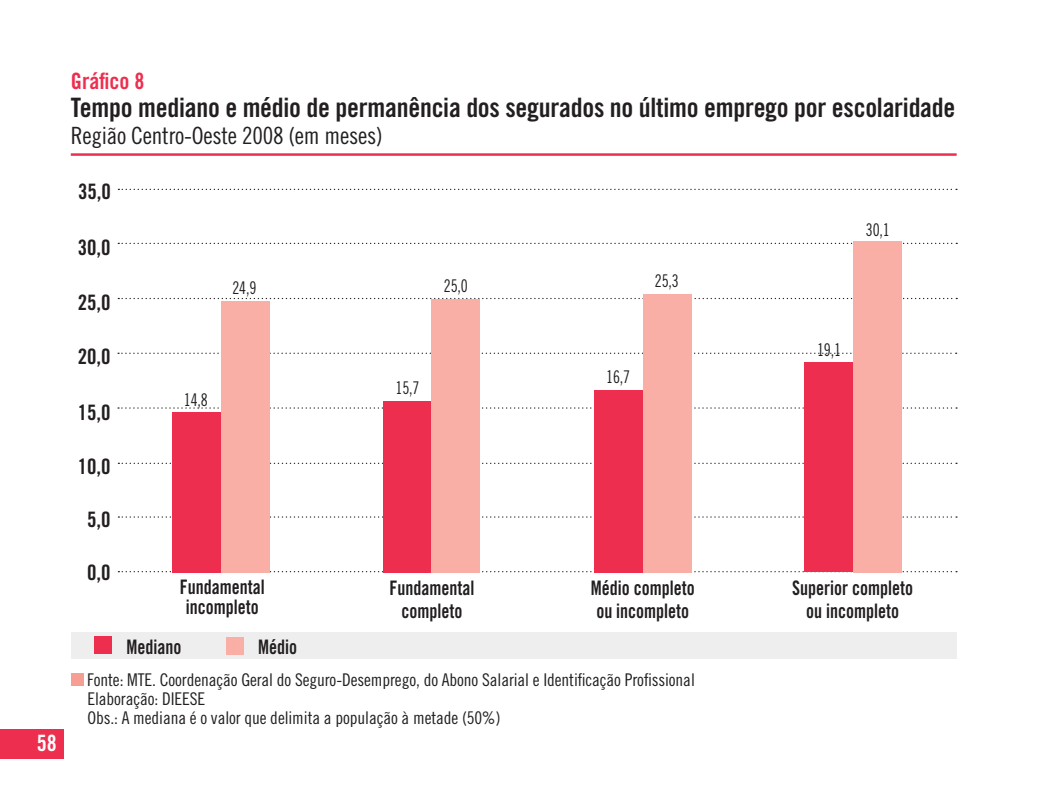
<style>
.page{position:relative;width:1063px;height:794px;background:#fff}
.page>*{position:absolute;margin:0;border:0;box-sizing:border-box;transform-origin:0 0}
.t1{font:26.75px "Trade Gothic Bold Cond Twenty";letter-spacing:-.01em;color:#231f20}
.t2{font:23.75px "Trade Gothic Cond Eighteen";letter-spacing:-.01em;color:#231f20}
.t3{font:22.5px "Trade Gothic Bold Cond Twenty";color:#ee2e4e}
.t4{font:22.5px "Trade Gothic Bold Cond Twenty";color:#fff}
.t5{font:21.25px "Trade Gothic Bold Cond Twenty";letter-spacing:-.005em;color:#231f20}
.t6{font:20px/22.5px "Trade Gothic Bold Cond Twenty";color:#231f20;text-align:center;scale:.9 1}
.t7{font:17.5px/18.8px "Trade Gothic Cond Eighteen";letter-spacing:-.005em;color:#231f20}
.t8{font:17.5px "Trade Gothic Cond Eighteen";letter-spacing:-.005em;color:#231f20;scale:.9 1}
</style>
<div class="page">
<div style="left:0;top:729px;width:64px;height:29px;background:#ee2e4e"></div>
<svg style="left:118px;top:243px;width:839px;height:1px"></svg>
<svg style="left:118px;top:189px;width:839px;height:1px"></svg>
<svg style="left:118px;top:516px;width:839px;height:1px"></svg>
<svg style="left:118px;top:463px;width:839px;height:1px"></svg>
<svg style="left:118px;top:571px;width:839px;height:1px"></svg>
<svg style="left:118px;top:353px;width:839px;height:1px"></svg>
<svg style="left:118px;top:407px;width:839px;height:1px"></svg>
<svg style="left:118px;top:298px;width:839px;height:1px"></svg>
<hr style="left:71px;top:153px;width:886px;height:3px;background:#ee2e4e">
<div style="left:71px;top:674px;width:12px;height:12px;background:#f69d94"></div>
<div style="left:71px;top:632px;width:886px;height:27px;background:#eeeeef"></div>
<div style="left:94px;top:636px;width:18px;height:18px;background:#ee2e4e"></div>
<div style="left:226px;top:637px;width:18px;height:17px;background:#f9afa6"></div>
<div style="left:172px;top:412px;width:49px;height:160px;background:#ee2e4e"></div>
<div style="left:383px;top:401px;width:49px;height:171px;background:#ee2e4e"></div>
<div style="left:594px;top:390px;width:49px;height:182px;background:#ee2e4e"></div>
<div style="left:805px;top:362px;width:48px;height:210px;background:#ee2e4e"></div>
<div style="left:221px;top:301px;width:48px;height:271px;background:#f9afa6"></div>
<div style="left:432px;top:299px;width:48px;height:273px;background:#f9afa6"></div>
<div style="left:643px;top:294px;width:49px;height:278px;background:#f9afa6"></div>
<div style="left:853px;top:241px;width:49px;height:331px;background:#f9afa6"></div>
<p class="t4" style="left:37px;top:729px;width:21px">58</p>
<p class="t3" style="left:71px;top:67px;width:75px">Gráfico 8</p>
<h1 class="t1" style="left:71px;top:91px;width:886px">Tempo mediano e médio de permanência dos segurados no último emprego por escolaridade</h1>
<h2 class="t2" style="left:71px;top:121px;width:314px">Região Centro-Oeste 2008 (em meses)</h2>
<p class="t5" style="left:78px;top:179px;width:34px">35,0</p>
<p class="t5" style="left:78px;top:235px;width:34px">30,0</p>
<p class="t5" style="left:78px;top:289px;width:34px">25,0</p>
<p class="t5" style="left:78px;top:343px;width:34px">20,0</p>
<p class="t5" style="left:78px;top:399px;width:34px">15,0</p>
<p class="t5" style="left:78px;top:453px;width:34px">10,0</p>
<p class="t5" style="left:87px;top:506px;width:25px">5,0</p>
<p class="t5" style="left:87px;top:559px;width:25px">0,0</p>
<p class="t8" style="left:232px;top:277px;width:28px">24,9</p>
<p class="t8" style="left:444px;top:276px;width:28px">25,0</p>
<p class="t8" style="left:184px;top:389px;width:28px">14,8</p>
<p class="t8" style="left:396px;top:377px;width:28px">15,7</p>
<p class="t8" style="left:655px;top:270px;width:28px">25,3</p>
<p class="t8" style="left:606px;top:366px;width:28px">16,7</p>
<p class="t8" style="left:866px;top:219px;width:28px">30,1</p>
<p class="t8" style="left:817px;top:339px;width:28px">19,1</p>
<p class="t6" style="left:180px;top:577px;width:96px;line-height:20px;text-align:left">Fundamental incompleto</p>
<p class="t6" style="left:126px;top:635px;width:63px">Mediano</p>
<p class="t6" style="left:258px;top:635px;width:45px">Médio</p>
<p class="t6" style="left:389px;top:577px;width:96px">Fundamental completo</p>
<p class="t6" style="left:591px;top:577px;width:117px;text-align:left">Médio completo ou incompleto</p>
<p class="t6" style="left:792px;top:577px;width:136px">Superior completo ou incompleto</p>
<p class="t7" style="left:87px;top:670px;width:609px">Fonte: MTE. Coordenação Geral do Seguro-Desemprego, do Abono Salarial e Identificação Profissional<br>Elaboração: DIEESE<br>Obs.: A mediana é o valor que delimita a população à metade (50%)</p>
</div>
